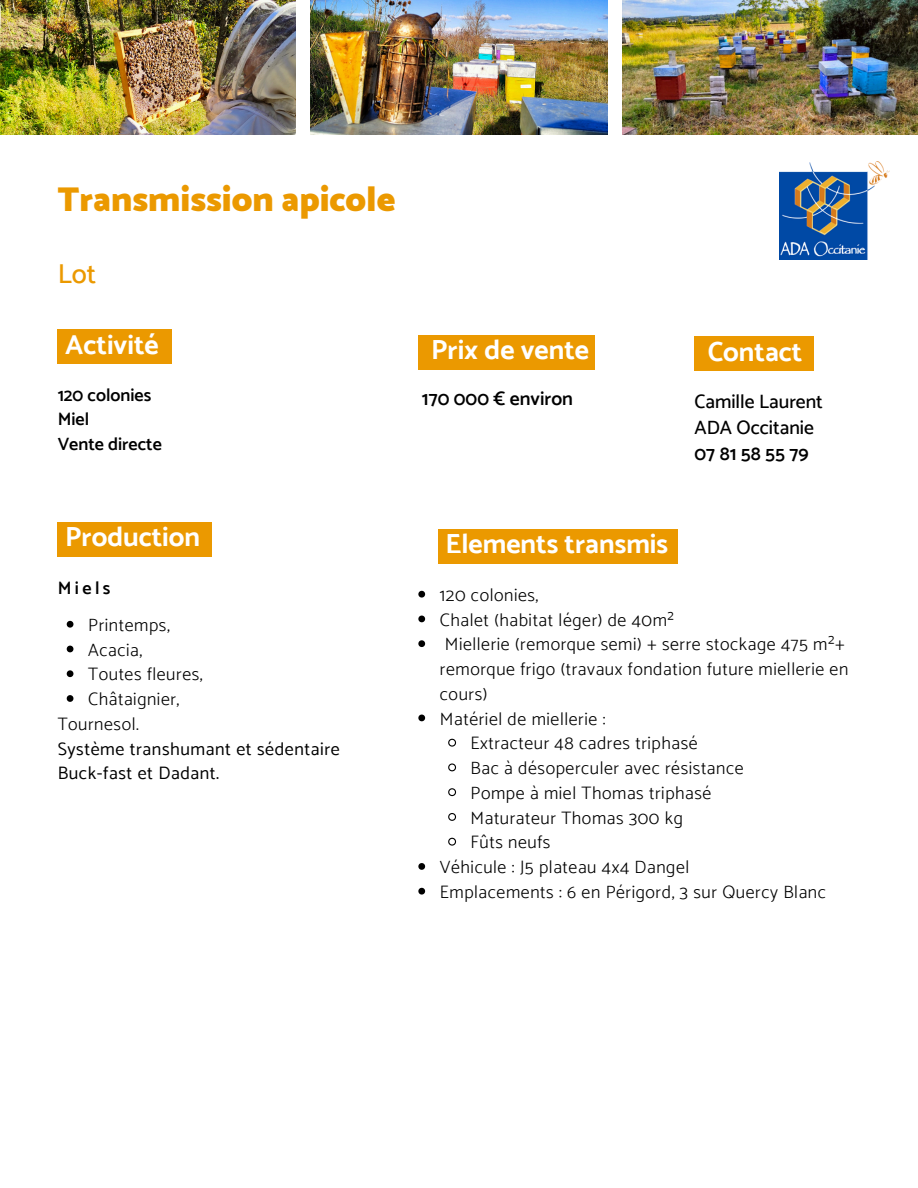
<style>
.page{position:relative;width:918px;height:1188px;background:#fff}
.page>*{position:absolute;margin:0;border:0;box-sizing:border-box;transform-origin:0 0}
.t1{font:900 35.1px "Catamaran";color:#eb9900}
.t2{font:700 27.6px "Catamaran";color:#fff}
.t3{font:500 27.6px "Catamaran";color:#eb9900}
.t4{font:500 19.5px/25.8px "Catamaran";color:#000}
.t5{font:600 19.5px "Catamaran";color:#000}
.t6{font:300 18px/24.8px "Catamaran";letter-spacing:.03em;color:#000}
.t7{font:18px "Catamaran";letter-spacing:.03em;color:#000}
.t8{font:600 18px/24.8px "Catamaran";color:#000}
.s1{font-weight:600}
</style>
<div class="page">
<img style="left:0;top:0;width:296px;height:135px">
<img style="left:310px;top:0;width:298px;height:135px">
<img style="left:622px;top:0;width:296px;height:135px">
<img style="left:780px;top:162px;width:110px;height:98px">
<div style="left:58px;top:330px;width:114px;height:34px;background:#eb9900"></div>
<div style="left:58px;top:522px;width:154px;height:35px;background:#eb9900"></div>
<div style="left:438px;top:529px;width:240px;height:35px;background:#eb9900"></div>
<svg style="left:67px;top:621px;width:6px;height:7px"></svg>
<svg style="left:67px;top:646px;width:6px;height:6px"></svg>
<svg style="left:67px;top:670px;width:6px;height:7px"></svg>
<svg style="left:67px;top:695px;width:6px;height:7px"></svg>
<svg style="left:418px;top:591px;width:7px;height:7px"></svg>
<svg style="left:418px;top:616px;width:7px;height:6px"></svg>
<svg style="left:418px;top:640px;width:7px;height:7px"></svg>
<svg style="left:418px;top:715px;width:7px;height:6px"></svg>
<svg style="left:448px;top:738px;width:9px;height:9px"></svg>
<svg style="left:448px;top:763px;width:9px;height:9px"></svg>
<svg style="left:448px;top:788px;width:8px;height:9px"></svg>
<svg style="left:448px;top:813px;width:8px;height:8px"></svg>
<svg style="left:448px;top:837px;width:9px;height:9px"></svg>
<svg style="left:418px;top:863px;width:7px;height:7px"></svg>
<svg style="left:418px;top:888px;width:7px;height:7px"></svg>
<div style="left:418px;top:335px;width:176px;height:34px;background:#eb9900"></div>
<div style="left:695px;top:337px;width:119px;height:34px;background:#eb9900"></div>
<p class="t1" style="left:58px;top:172px;width:339px">Transmission apicole</p>
<p class="t3" style="left:58px;top:257px;width:40px">Lot</p>
<h2 class="t2" style="left:65px;top:328px;width:95px">Activité</h2>
<h2 class="t8" style="left:58px;top:382px;width:106px">120 colonies<br>Miel<br>Vente directe</h2>
<p class="t2" style="left:431px;top:333px;width:159px">Prix de vente</p>
<p class="t2" style="left:708px;top:335px;width:96px">Contact</p>
<p class="t5" style="left:422px;top:387px;width:153px">170 000 € environ</p>
<p class="t4" style="left:695px;top:389px;width:130px">Camille Laurent<br>ADA Occitanie<br><span class="s1">07 81 58 55 79</span></p>
<h2 class="t2" style="left:65px;top:521px;width:136px">Production</h2>
<p class="t2" style="left:445px;top:528px;width:224px">Elements transmis</p>
<h3 class="t8" style="left:58px;top:576px;width:54px">Miels</h3>
<h3 class="t6" style="left:88px;top:612px;width:83px">Printemps,</h3>
<h2 class="t6" style="left:88px;top:637px;width:56px">Acacia,</h2>
<p class="t6" style="left:88px;top:662px;width:116px">Toutes fleures,</p>
<p class="t6" style="left:88px;top:687px;width:93px">Châtaignier,</p>
<p class="t6" style="left:58px;top:711px;width:83px">Tournesol.</p>
<p class="t7" style="left:58px;top:738px;width:284px">Système transhumant et sédentaire</p>
<p class="t7" style="left:58px;top:763px;width:163px">Buck-fast et Dadant.</p>
<p class="t6" style="left:440px;top:582px;width:100px">120 colonies,</p>
<p class="t6" style="left:440px;top:607px;width:235px">Chalet (habitat léger) de 40m²</p>
<p class="t6" style="left:440px;top:632px;width:410px">Miellerie (remorque semi) + serre stockage 475 m²+ remorque frigo (travaux fondation future miellerie en cours)</p>
<h2 class="t6" style="left:440px;top:706px;width:167px">Matériel de miellerie :</h2>
<p class="t6" style="left:471px;top:731px;width:229px">Extracteur 48 cadres triphasé</p>
<p class="t6" style="left:471px;top:756px;width:275px">Bac à désoperculer avec résistance</p>
<p class="t6" style="left:471px;top:780px;width:242px">Pompe à miel Thomas triphasé</p>
<p class="t6" style="left:471px;top:805px;width:214px">Maturateur Thomas 300 kg</p>
<p class="t6" style="left:471px;top:830px;width:81px">Fûts neufs</p>
<p class="t6" style="left:440px;top:855px;width:251px">Véhicule : J5 plateau 4x4 Dangel</p>
<p class="t6" style="left:440px;top:879px;width:387px">Emplacements : 6 en Périgord, 3 sur Quercy Blanc</p>
</div>
